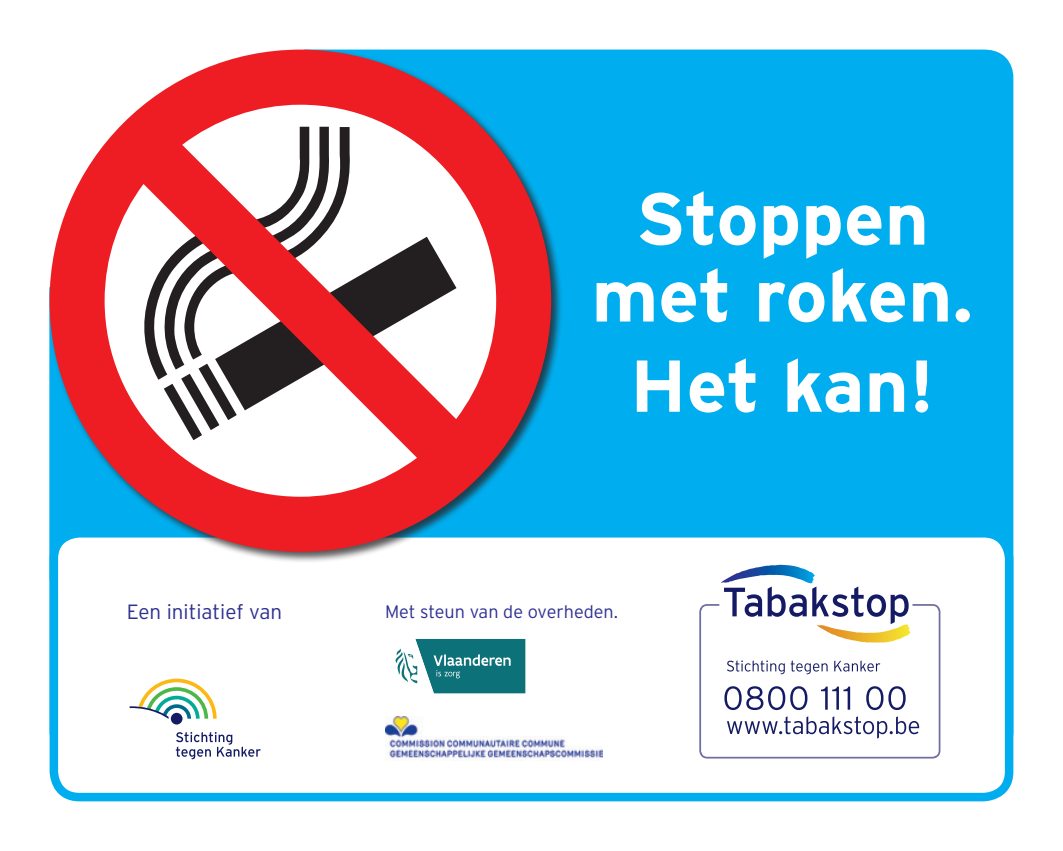
<style>
.page{position:relative;width:1063px;height:851px;background:#fff}
.page>*{position:absolute;margin:0;border:0;box-sizing:border-box;transform-origin:0 0}
.Front_cover_Hoofdtit{font:700 73.25px/76.8px "Interstate";color:#fff;text-align:center;scale:1.04 1}
.Body{font:300 20.5px "Interstate";color:#2e3092}
.Body-2{font:300 18px "Interstate";color:#2e3092}
</style>
<div class="page">
<div style="left:49px;top:49px;width:965px;height:714px;background:#00aeef"></div>
<div style="left:54px;top:533px;width:955px;height:264px;background:#fff;border-radius:26px"></div>
<div style="left:50px;top:529px;width:963px;height:272px;border:9px solid #00aeef;border-radius:26px"></div>
<div style="left:48px;top:48px;width:515px;height:515px;background:#231f20;opacity:.75"></div>
<svg style="left:50px;top:50px;width:501px;height:501px"></svg>
<svg style="left:699px;top:604px;width:241px;height:154px"></svg>
<svg style="left:727px;top:716px;width:192px;height:22px"></svg>
<svg style="left:724px;top:686px;width:182px;height:24px"></svg>
<svg style="left:727px;top:660px;width:153px;height:14px"></svg>
<svg style="left:721px;top:564px;width:188px;height:78px"></svg>
<svg style="left:176px;top:732px;width:85px;height:27px"></svg>
<div style="left:171px;top:712px;width:12px;height:12px;background:#141b64;border-radius:50%"></div>
<svg style="left:130px;top:678px;width:87px;height:40px"></svg>
<svg style="left:395px;top:639px;width:130px;height:54px"></svg>
<img style="left:385px;top:716px;width:218px;height:43px">
<p class="Front_cover_Hoofdtit" style="left:592px;top:180px;width:368px">Stoppen met roken.</p>
<p class="Front_cover_Hoofdtit" style="left:630px;top:347px;width:294px">Het kan!</p>
<p class="Body" style="left:127px;top:599px;width:157px">Een initiatief van</p>
<p class="Body-2" style="left:385px;top:600px;width:235px">Met steun van de overheden.</p>
</div>
